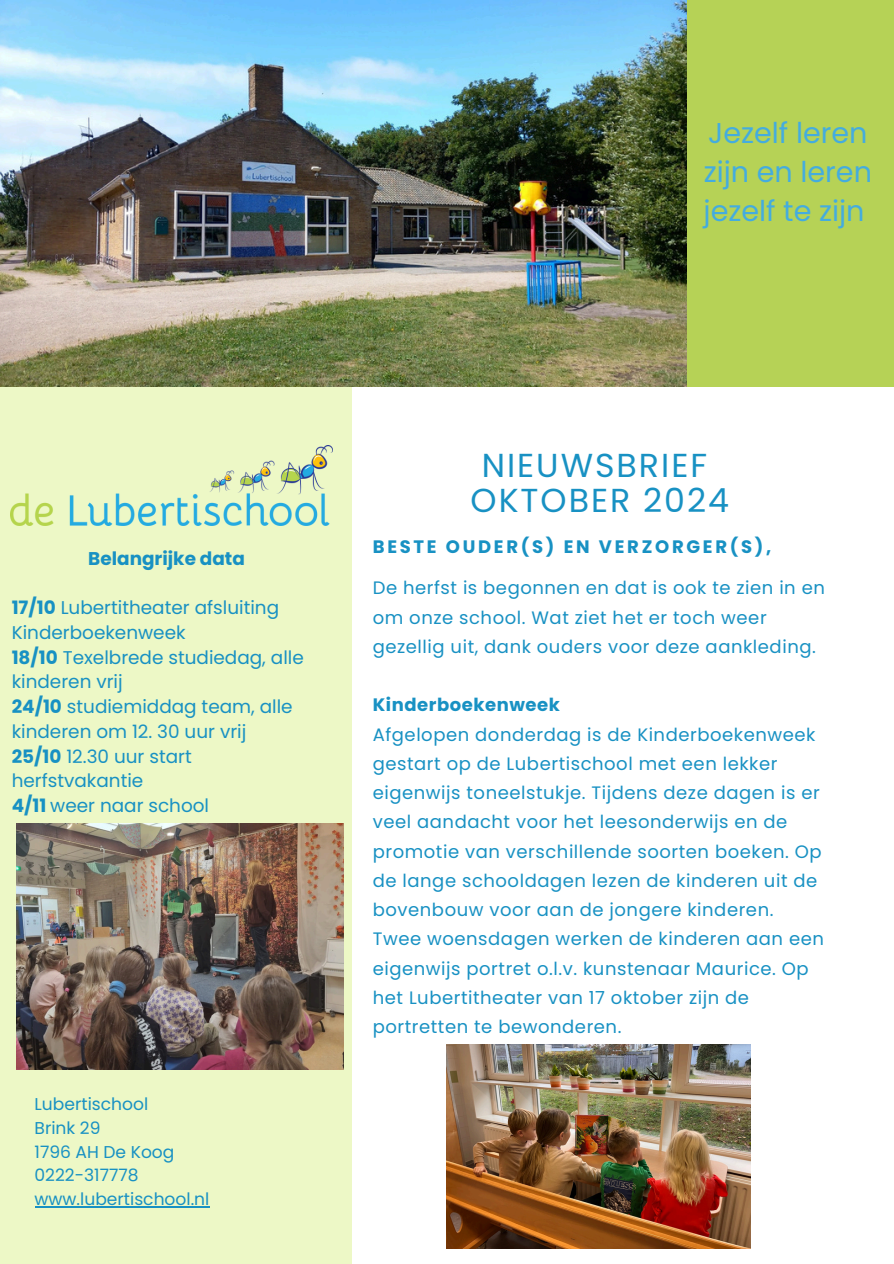
<style>
.page{position:relative;width:894px;height:1264px;background:#fff}
.page>*{position:absolute;margin:0;border:0;box-sizing:border-box;transform-origin:0 0}
.t1{font:33.15px/35.1px "Poppins";letter-spacing:.06em;color:#1891c3;text-align:center}
.t2{font:28.65px/39.3px "Poppins";color:#44acdf}
.t3{font:18.45px/24.8px "Poppins";color:#1891c3}
.t4{font:700 18.45px "Poppins";color:#1891c3}
.t5{font:18px/29.2px "Poppins";letter-spacing:.03em;color:#1891c3}
.t6{font:700 18px "Poppins";letter-spacing:.15em;color:#1891c3}
.t7{font:700 18px "Poppins";letter-spacing:.03em;color:#1891c3}
.t8{font:17.1px "Poppins";color:#1891c3}
.s1{font-weight:700}
</style>
<div class="page">
<div style="left:0;top:366px;width:352px;height:897px;background:#edf8c6"></div>
<div style="left:0;top:0;width:893px;height:386px;background:#b6d256"></div>
<img style="left:0;top:0;width:686px;height:386px">
<img style="left:11px;top:446px;width:321px;height:79px">
<img style="left:17px;top:824px;width:326px;height:245px">
<img style="left:446px;top:1044px;width:304px;height:204px">
<hr style="left:35px;top:1205px;width:174px;height:2px;background:#1891c3">
<p class="t2" style="left:703px;top:113px;width:170px">Jezelf leren zijn en leren jezelf te zijn</p>
<p class="t4" style="left:88px;top:545px;width:158px">Belangrijke data</p>
<p class="t3" style="left:12px;top:595px;width:269px"><span class="s1">17/10</span> Lubertitheater afsluiting<br>Kinderboekenweek</p>
<p class="t3" style="left:12px;top:644px;width:293px"><span class="s1">18/10</span> Texelbrede studiedag, alle kinderen vrij</p>
<p class="t3" style="left:12px;top:694px;width:282px"><span class="s1">24/10</span> studiemiddag team, alle kinderen om 12. 30 uur vrij</p>
<p class="t3" style="left:12px;top:743px;width:181px"><span class="s1">25/10</span> 12.30 uur start herfstvakantie</p>
<p class="t3" style="left:12px;top:793px;width:199px"><span class="s1">4/11</span> weer naar school</p>
<h1 class="t8" style="left:35px;top:1092px;width:115px">Lubertischool</h1>
<h3 class="t8" style="left:35px;top:1115px;width:67px">Brink 29</h3>
<p class="t8" style="left:35px;top:1139px;width:141px">1796 AH De Koog</p>
<p class="t8" style="left:35px;top:1163px;width:105px">0222-317778</p>
<p class="t8" style="left:35px;top:1186px;width:176px">www.lubertischool.nl</p>
<p class="t1" style="left:470px;top:448px;width:260px">NIEUWSBRIEF<br>OKTOBER 2024</p>
<p class="t6" style="left:372px;top:533px;width:400px">BESTE OUDER(S) EN VERZORGER(S),</p>
<p class="t5" style="left:372px;top:573px;width:453px">De herfst is begonnen en dat is ook te zien in en om onze school. Wat ziet het er toch weer gezellig uit, dank ouders voor deze aankleding.</p>
<p class="t7" style="left:372px;top:692px;width:189px">Kinderboekenweek</p>
<p class="t5" style="left:372px;top:719px;width:452px">Afgelopen donderdag is de Kinderboekenweek gestart op de Lubertischool met een lekker eigenwijs toneelstukje. Tijdens deze dagen is er veel aandacht voor het leesonderwijs en de promotie van verschillende soorten boeken. Op de lange schooldagen lezen de kinderen uit de bovenbouw voor aan de jongere kinderen.<br>Twee woensdagen werken de kinderen aan een eigenwijs portret o.l.v. kunstenaar Maurice. Op het Lubertitheater van 17 oktober zijn de portretten te bewonderen.</p>
</div>
